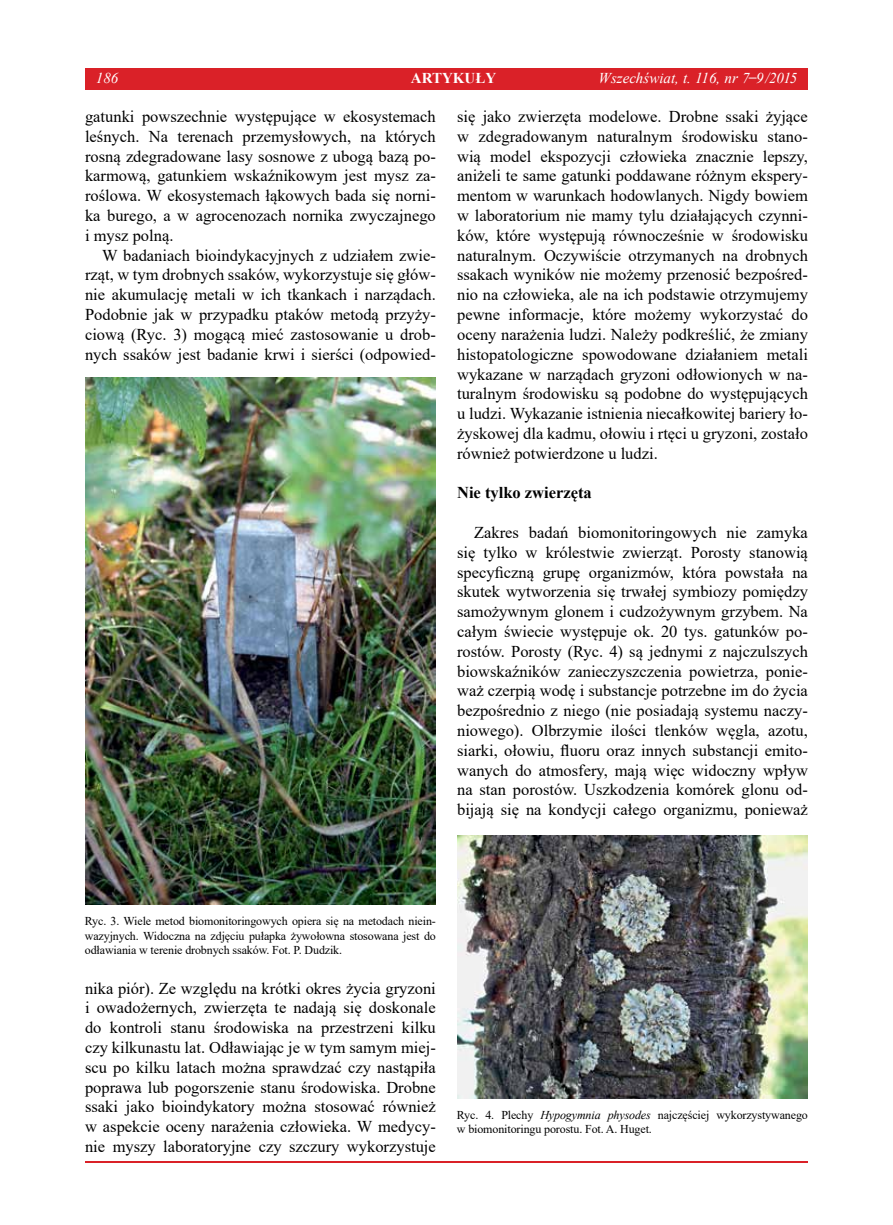
<style>
.page{position:relative;width:893px;height:1225px;background:#fff}
.page>*{position:absolute;margin:0;border:0;box-sizing:border-box;transform-origin:0 0}
.t1{font:16.5px/19.8px "Times New Roman";color:#000;text-align:justify}
.t2{font:700 16.5px "Times New Roman";color:#000}
.t3{font:italic 15px "Times New Roman";color:#fff}
.t4{font:700 15px "Times New Roman";color:#fff}
.t5{font:12px/14.4px "Times New Roman";letter-spacing:-.01em;color:#000;text-align:justify}
.s1{font-style:normal}
.s2{font-style:italic}
</style>
<div class="page">
<hr style="left:85px;top:1161px;width:723px;height:1px;background:#da2128">
<img style="left:85px;top:378px;width:351px;height:526px">
<img style="left:457px;top:835px;width:351px;height:263px">
<div style="left:85px;top:68px;width:723px;height:21px;background:#da2128"></div>
<p class="t3" style="left:96px;top:68px;width:24px">186</p>
<p class="t4" style="left:411px;top:67px;width:87px">ARTYKUŁY</p>
<p class="t3" style="left:598px;top:68px;width:200px">Wszechświat, t. 116, nr 7 <span class="s1">̶</span>9/2015</p>
<p class="t1" style="left:85px;top:106px;width:352px">gatunki powszechnie występujące w ekosystemach leśnych. Na terenach przemysłowych, na których rosną zdegradowane lasy sosnowe z ubogą bazą po&shy;karmową, gatunkiem wskaźnikowym jest mysz za&shy;roślowa. W ekosystemach łąkowych bada się norni&shy;ka burego, a w agrocenozach nornika zwyczajnego i mysz polną.</p>
<p class="t1" style="left:85px;top:245px;width:352px;text-indent:17px">W badaniach bioindykacyjnych z udziałem zwie&shy;rząt, w tym drobnych ssaków, wykorzystuje się głów&shy;nie akumulację metali w ich tkankach i narządach.<br>Podobnie jak w przypadku ptaków metodą przyży&shy;ciową (Ryc. 3) mogącą mieć zastosowanie u drob&shy;nych ssaków jest badanie krwi i sierści (odpowied-</p>
<p class="t1" style="left:457px;top:106px;width:352px">się jako zwierzęta modelowe. Drobne ssaki żyjące w zdegradowanym naturalnym środowisku stano&shy;wią model ekspozycji człowieka znacznie lepszy, aniżeli te same gatunki poddawane różnym ekspery&shy;mentom w warunkach hodowlanych. Nigdy bowiem w laboratorium nie mamy tylu działających czynni&shy;ków, które występują równocześnie w środowisku naturalnym. Oczywiście otrzymanych na drobnych ssakach wyników nie możemy przenosić bezpośred&shy;nio na człowieka, ale na ich podstawie otrzymujemy pewne informacje, które możemy wykorzystać do oceny narażenia ludzi. Należy podkreślić, że zmiany histopatologiczne spowodowane działaniem metali wykazane w narządach gryzoni odłowionych w na&shy;turalnym środowisku są podobne do występujących u ludzi. Wykazanie istnienia niecałkowitej bariery ło&shy;żyskowej dla kadmu, ołowiu i rtęci u gryzoni, zostało również potwierdzone u ludzi.</p>
<p class="t2" style="left:457px;top:481px;width:136px">Nie tylko zwierzęta</p>
<p class="t1" style="left:457px;top:522px;width:352px;text-indent:17px">Zakres badań biomonitoringowych nie zamyka się tylko w królestwie zwierząt. Porosty stanowią specyficzną grupę organizmów, która powstała na skutek wytworzenia się trwałej symbiozy pomiędzy samożywnym glonem i cudzożywnym grzybem. Na całym świecie występuje ok. 20 tys. gatunków po&shy;rostów. Porosty (Ryc. 4) są jednymi z najczulszych biowskaźników zanieczyszczenia powietrza, ponie&shy;waż czerpią wodę i substancje potrzebne im do życia bezpośrednio z niego (nie posiadają systemu naczy&shy;niowego). Olbrzymie ilości tlenków węgla, azotu, siarki, ołowiu, fluoru oraz innych substancji emito&shy;wanych do atmosfery, mają więc widoczny wpływ na stan porostów. Uszkodzenia komórek glonu od&shy;bijają się na kondycji całego organizmu, ponieważ</p>
<p class="t5" style="left:85px;top:914px;width:352px">Ryc. 3. Wiele metod biomonitoringowych opiera się na metodach niein&shy;wazyjnych. Widoczna na zdjęciu pułapka żywołowna stosowana jest do odławiania w terenie drobnych ssaków. Fot. P. Dudzik.</p>
<p class="t1" style="left:85px;top:977px;width:352px">nika piór). Ze względu na krótki okres życia gryzoni i owadożernych, zwierzęta te nadają się doskonale do kontroli stanu środowiska na przestrzeni kilku czy kilkunastu lat. Odławiając je w tym samym miej&shy;scu po kilku latach można sprawdzać czy nastąpiła poprawa lub pogorszenie stanu środowiska. Drobne ssaki jako bioindykatory można stosować również w aspekcie oceny narażenia człowieka. W medycy&shy;nie myszy laboratoryjne czy szczury wykorzystuje</p>
<p class="t5" style="left:457px;top:1107px;width:352px">Ryc. 4. Plechy <span class="s2">Hypogymnia physodes</span> najczęściej wykorzystywanego w biomonitoringu porostu. Fot. A. Huget.</p>
</div>
